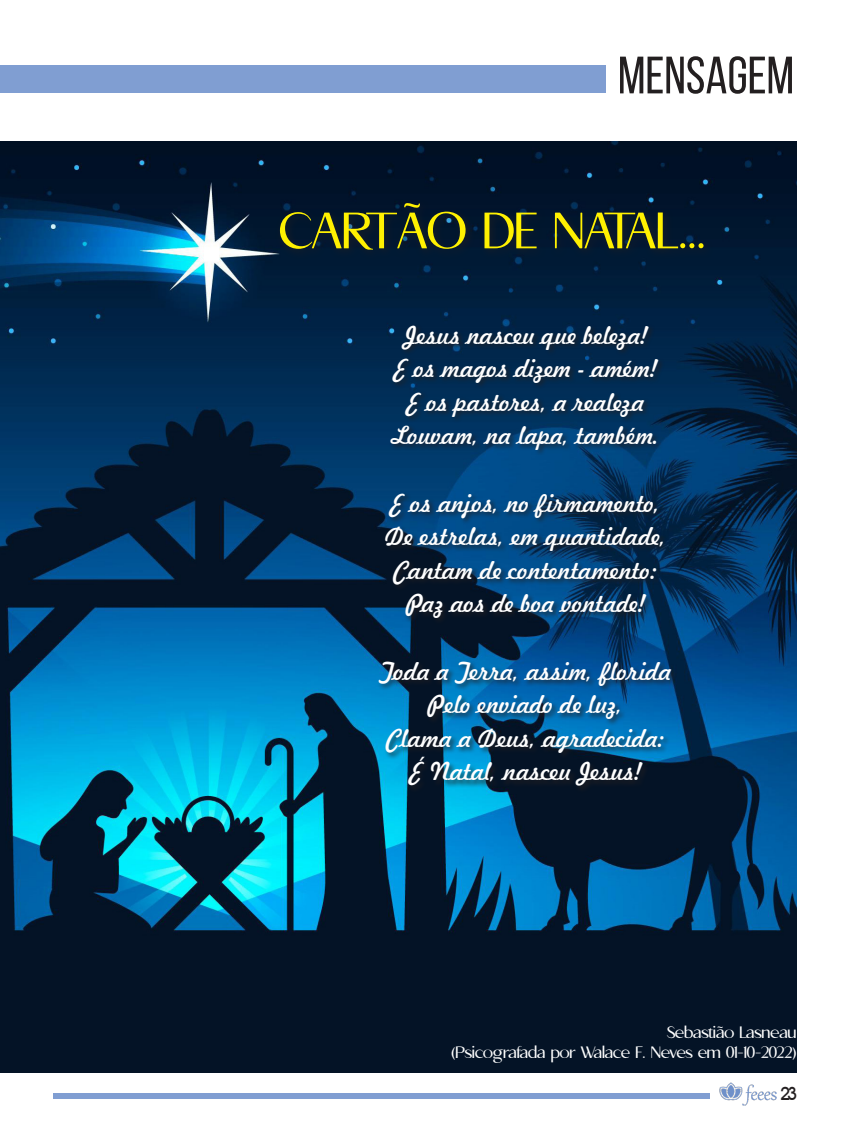
<style>
.page{position:relative;width:851px;height:1127px;background:#fff}
.page>*{position:absolute;margin:0;border:0;box-sizing:border-box;transform-origin:0 0}
.t1{font:52.5px "Bebas Neue";color:#231f20}
.t2{font:51px "APOLLO";color:#fff101}
.t3{font:24px "Freehand 521 BT Regular C";color:#fff}
.t4{font:500 18px "Avant Garde IT Cby BT";color:#231f20}
.t5{font:16.5px "APOLLO";color:#fff}
</style>
<div class="page">
<img style="left:719px;top:1082px;width:57px;height:23px">
<div style="left:54px;top:1093px;width:655px;height:6px;background:#809ed2"></div>
<img style="left:0;top:142px;width:796px;height:931px">
<div style="left:275px;top:198px;width:438px;height:62px;background:#02172c"></div>
<div style="left:0;top:66px;width:605px;height:27px;background:#809ed2"></div>
<div style="left:377px;top:324px;width:301px;height:469px;background:#231f20;opacity:.75"></div>
<p class="t1" style="left:618px;top:47px;width:177px">MENSAGEM</p>
<p class="t2" style="left:279px;top:198px;width:427px">CARTÃO DE NATAL...</p>
<p class="t3" style="left:404px;top:319px;width:245px">Jesus nasceu que beleza!</p>
<p class="t3" style="left:394px;top:352px;width:264px">E os magos dizem - amém!</p>
<p class="t3" style="left:407px;top:386px;width:239px">E os pastores, a realeza</p>
<p class="t3" style="left:391px;top:419px;width:270px">Louvam, na lapa, também.</p>
<p class="t3" style="left:391px;top:487px;width:271px">E os anjos, no firmamento,</p>
<p class="t3" style="left:385px;top:520px;width:283px">De estrelas, em quantidade,</p>
<p class="t3" style="left:394px;top:554px;width:265px">Cantam de contentamento:</p>
<p class="t3" style="left:406px;top:587px;width:240px">Paz aos de boa vontade!</p>
<p class="t3" style="left:380px;top:655px;width:293px">Toda a Terra, assim, florida</p>
<p class="t3" style="left:428px;top:688px;width:197px">Pelo enviado de luz,</p>
<p class="t3" style="left:386px;top:722px;width:280px">Clama a Deus, agradecida:</p>
<p class="t3" style="left:410px;top:755px;width:233px">É Natal, nasceu Jesus!</p>
<p class="t5" style="left:667px;top:1022px;width:131px">Sebastião Lasneau</p>
<p class="t5" style="left:451px;top:1042px;width:347px">(Psicografada por Walace F. Neves em 01-10-2022)</p>
<p class="t4" style="left:780px;top:1083px;width:19px">23</p>
</div>
